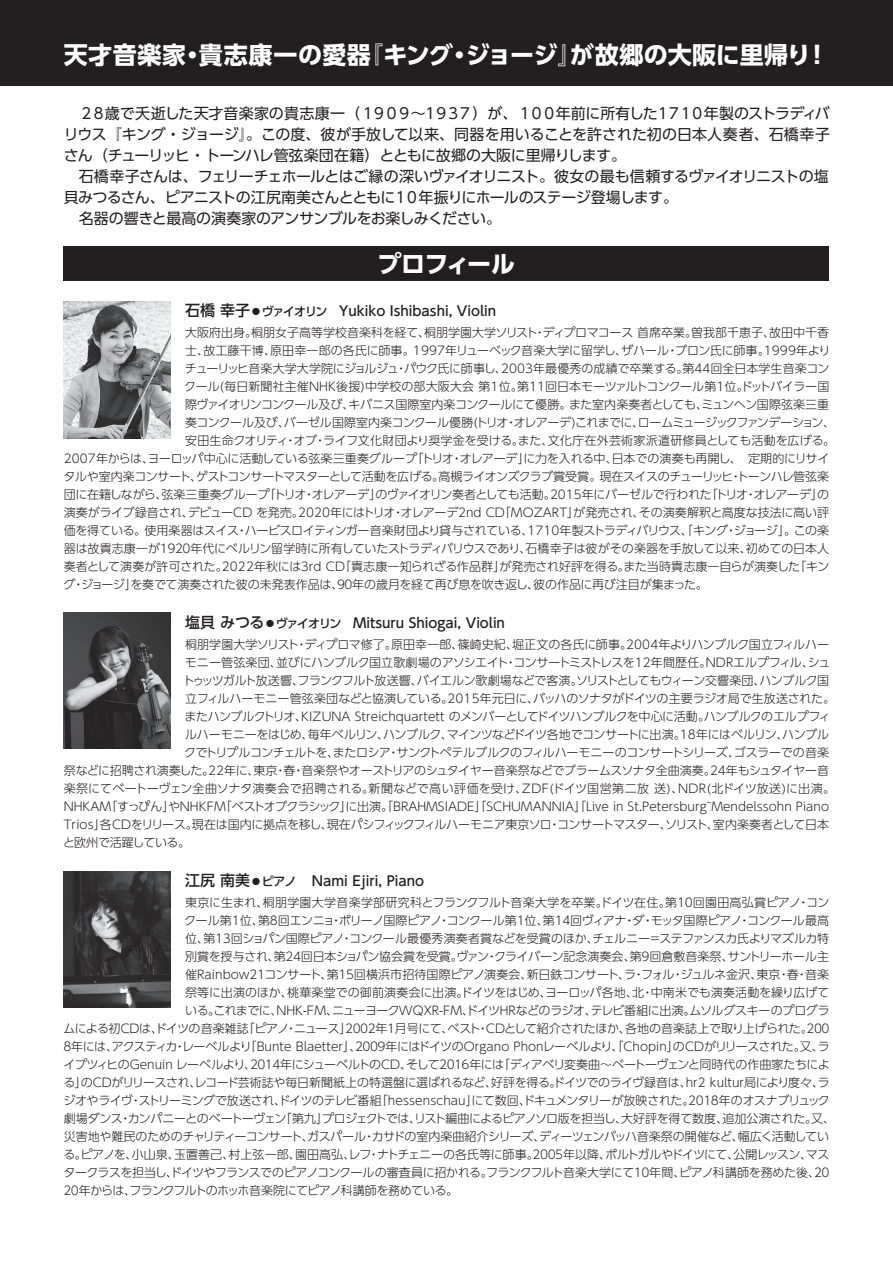
<style>
.page{position:relative;width:893px;height:1263px;background:#fff}
.page>*{position:absolute;margin:0;border:0;box-sizing:border-box;transform-origin:0 0}
.t1{font:700 24px "UD Shin Go Pro";letter-spacing:.005em;color:#fff}
.t2{font:15px/21px "UD Shin Go Pro";letter-spacing:-.04em;color:#231f20}
.t3{font:500 13.5px "UD Shin Go Pro";color:#231f20}
.t4{font:300 12px "UD Shin Go Pro";letter-spacing:-.02em;color:#231f20}
.t5{font:300 12px "UD Shin Go Pro";letter-spacing:-.05em;color:#231f20}
.t6{font:300 12px "UD Shin Go Pro";color:#231f20}
.t7{font:300 12px "UD Shin Go Pro";letter-spacing:-.04em;color:#231f20}
.t8{font:300 12px "UD Shin Go Pro";letter-spacing:.01em;color:#231f20}
.t9{font:300 12px "UD Shin Go Pro";letter-spacing:.005em;color:#231f20}
.t10{font:300 12px "UD Shin Go Pro";letter-spacing:-.045em;color:#231f20}
.t11{font:300 12px "UD Shin Go Pro";letter-spacing:.015em;color:#231f20}
.t12{font:300 12px "UD Shin Go Pro";letter-spacing:-.055em;color:#231f20}
.s1{font-size:15px}
.s2{font-size:12px}
</style>
<div class="page">
<div style="left:64px;top:247px;width:765px;height:34px;background:#231f20"></div>
<div style="left:0;top:0;width:893px;height:85px;background:#231f20"></div>
<img style="left:64px;top:302px;width:106px;height:136px">
<img style="left:64px;top:612px;width:106px;height:136px">
<img style="left:64px;top:872px;width:106px;height:136px">
<h1 class="t1" style="left:64px;top:35px;width:767px">天才音楽家・貴志康一の愛器『キング・ジョージ』が故郷の大阪に里帰り！</h1>
<p class="t2" style="left:64px;top:102px;width:768px">　２８歳で夭逝した天才音楽家の貴志康一（１９０９～１９３７）が、１００年前に所有した１７１０年製のストラディバリウス『キング・ジョージ』。この度、彼が手放して以来、同器を用いることを許された初の日本人奏者、石橋幸子さん（チューリッヒ・トーンハレ管弦楽団在籍）とともに故郷の大阪に里帰りします。<br>　石橋幸子さんは、フェリーチェホールとはご縁の深いヴァイオリニスト。彼女の最も信頼するヴァイオリニストの塩貝みつるさん、ピアニストの江尻南美さんとともに１０年振りにホールのステージ登場します。<br>　名器の響きと最高の演奏家のアンサンブルをお楽しみください。</p>
<h1 class="t1" style="left:377px;top:244px;width:139px">プロフィール</h1>
<p class="t3" style="left:185px;top:300px;width:313px"><span class="s1">石橋 幸子</span><span class="s2">●ヴァイオリン　</span>Yukiko Ishibashi, Violin</p>
<p class="t6" style="left:185px;top:323px;width:646px">大阪府出身。桐朋女子高等学校音楽科を経て、桐朋学園大学ソリスト・ディプロマコース 首席卒業。曽我部千恵子、故田中千香</p>
<p class="t8" style="left:185px;top:341px;width:647px">士、故工藤干博、原田幸一郎の各氏に師事。1997年リューベック音楽大学に留学し、ザハール・ブロン氏に師事。1999年より</p>
<p class="t6" style="left:185px;top:359px;width:646px">チューリッヒ音楽大学大学院にジョルジュ・パウク氏に師事し、2003年最優秀の成績で卒業する。第44回全日本学生音楽コン</p>
<p class="t8" style="left:184px;top:377px;width:646px">クール(毎日新聞社主催NHK後援)中学校の部大阪大会 第1位。第11回日本モーツァルトコンクール第1位。ドットバイラー国</p>
<p class="t4" style="left:185px;top:395px;width:646px">際ヴァイオリンコンクール及び、キバニス国際室内楽コンクールにて優勝。また室内楽奏者としても、ミュンヘン国際弦楽三重</p>
<p class="t5" style="left:185px;top:413px;width:651px">奏コンクール及び、バーゼル国際室内楽コンクール優勝(トリオ・オレアーデ)これまでに、ロームミュージックファンデーション、</p>
<p class="t9" style="left:185px;top:431px;width:652px">安田生命クオリティ・オブ・ライフ文化財団より奨学金を受ける。また、文化庁在外芸術家派遣研修員としても活動を広げる。</p>
<p class="t4" style="left:64px;top:449px;width:767px">2007年からは、ヨーロッパ中心に活動している弦楽三重奏グループ「トリオ・オレアーデ」に力を入れる中、日本での演奏も再開し、　定期的にリサイ</p>
<p class="t7" style="left:63px;top:467px;width:767px">タルや室内楽コンサート、ゲストコンサートマスターとして活動を広げる。高槻ライオンズクラブ賞受賞。現在スイスのチューリッヒ・トーンハレ管弦楽</p>
<p class="t4" style="left:64px;top:485px;width:767px">団に在籍しながら、弦楽三重奏グループ「トリオ・オレアーデ」のヴァイオリン奏者としても活動。2015年にバーゼルで行われた「トリオ・オレアーデ」の</p>
<p class="t9" style="left:64px;top:503px;width:767px">演奏がライブ録音され、デビューCD を発売。2020年にはトリオ・オレアーデ２nd CD「MOZART」が発売され、その演奏解釈と高度な技法に高い評</p>
<p class="t4" style="left:64px;top:521px;width:767px">価を得ている。使用楽器はスイス・ハービスロイティンガー音楽財団より貸与されている、1710年製ストラディバリウス、「キング・ジョージ」。この楽</p>
<p class="t4" style="left:64px;top:539px;width:767px">器は故貴志康一が１９２０年代にベルリン留学時に所有していたストラディバリウスであり、石橋幸子は彼がその楽器を手放して以来、初めての日本人</p>
<p class="t4" style="left:64px;top:557px;width:767px">奏者として演奏が許可された。2022年秋には３rd CD「貴志康一知られざる作品群」が発売され好評を得る。また当時貴志康一自らが演奏した「キン</p>
<p class="t4" style="left:64px;top:575px;width:646px">グ・ジョージ」を奏でて演奏された彼の未発表作品は、９０年の歳月を経て再び息を吹き返し、彼の作品に再び注目が集まった。</p>
<p class="t3" style="left:185px;top:612px;width:321px"><span class="s1">塩貝 みつる</span><span class="s2">●ヴァイオリン　</span>Mitsuru Shiogai, Violin</p>
<p class="t8" style="left:185px;top:635px;width:645px">桐朋学園大学ソリスト・ディプロマ修了。原田幸一郎、篠崎史紀、堀正文の各氏に師事。2004年よりハンブルク国立フィルハー</p>
<p class="t4" style="left:185px;top:653px;width:647px">モニー管弦楽団、並びにハンブルク国立歌劇場のアソシエイト・コンサートミストレスを12年間歴任。NDRエルプフィル、シュ</p>
<p class="t5" style="left:183px;top:671px;width:648px">トゥッツガルト放送響、フランクフルト放送響、バイエルン歌劇場などで客演。ソリストとしてもウィーン交響楽団、ハンブルク国</p>
<p class="t4" style="left:185px;top:689px;width:652px">立フィルハーモニー管弦楽団などと協演している。2015年元日に、バッハのソナタがドイツの主要ラジオ局で生放送された。</p>
<p class="t4" style="left:185px;top:707px;width:647px">またハンブルクトリオ、KIZUNA Streichquartett のメンバーとしてドイツハンブルクを中心に活動。ハンブルクのエルプフィ</p>
<p class="t4" style="left:185px;top:725px;width:646px">ルハーモニーをはじめ、毎年ベルリン、ハンブルク、マインツなどドイツ各地でコンサートに出演。18年にはベルリン、ハンブル</p>
<p class="t7" style="left:184px;top:743px;width:646px">クでトリプルコンチェルトを、またロシア・サンクトペテルブルクのフィルハーモニーのコンサートシリーズ、ゴスラーでの音楽</p>
<p class="t4" style="left:64px;top:761px;width:767px">祭などに招聘され演奏した。22年に、東京・春・音楽祭やオーストリアのシュタイヤー音楽祭などでブラームスソナタ全曲演奏。24年もシュタイヤー音</p>
<p class="t11" style="left:64px;top:779px;width:773px">楽祭にてベートーヴェン全曲ソナタ演奏会で招聘される。新聞などで高い評価を受け、ZDF(ドイツ国営第二放 送)、NDR(北ドイツ放送)に出演。</p>
<p class="t6" style="left:64px;top:797px;width:767px">NHKAM「すっぴん」やNHKFM「ベストオブクラシック」に出演。「BRAHMSIADE」「SCHUMANNIA」「Live in St.Petersburg̃Mendelssohn Piano</p>
<p class="t4" style="left:64px;top:815px;width:767px">Trios」各CDをリリース。現在は国内に拠点を移し、現在パシフィックフィルハーモニア東京ソロ・コンサートマスター、ソリスト、室内楽奏者として日本</p>
<p class="t4" style="left:63px;top:833px;width:128px">と欧州で活躍している。</p>
<p class="t3" style="left:185px;top:870px;width:241px"><span class="s1">江尻 南美</span><span class="s2">●ピアノ 　</span>Nami Ejiri, Piano</p>
<p class="t4" style="left:185px;top:893px;width:646px">東京に生まれ、桐朋学園大学音楽学部研究科とフランクフルト音楽大学を卒業。ドイツ在住。第１０回園田高弘賞ピアノ・コン</p>
<p class="t12" style="left:184px;top:911px;width:646px">クール第１位、第８回エンニョ・ポリーノ国際ピアノ・コンクール第１位、第１４回ヴィアナ・ダ・モッタ国際ピアノ・コンクール最高</p>
<p class="t4" style="left:185px;top:929px;width:646px">位、第１３回ショパン国際ピアノ・コンクール最優秀演奏者賞などを受賞のほか、チェルニー＝ステファンスカ氏よりマズルカ特</p>
<p class="t4" style="left:185px;top:947px;width:645px">別賞を授与され、第２４回日本ショパン協会賞を受賞。ヴァン・クライバーン記念演奏会、第９回倉敷音楽祭、サントリーホール主</p>
<p class="t4" style="left:185px;top:965px;width:645px">催Rainbow２１コンサート、第１５回横浜市招待国際ピアノ演奏会、新日鉄コンサート、ラ・フォル・ジュルネ金沢、東京・春・音楽</p>
<p class="t6" style="left:185px;top:983px;width:646px">祭等に出演のほか、桃華楽堂での御前演奏会に出演。ドイツをはじめ、ヨーロッパ各地、北・中南米でも演奏活動を繰り広げて</p>
<p class="t7" style="left:185px;top:1001px;width:646px">いる。これまでに、NHK-FM、ニューヨークWQXR-FM、ドイツＨＲなどのラジオ、テレビ番組に出演。ムソルグスキーのプログラ</p>
<p class="t5" style="left:63px;top:1019px;width:770px">ムによる初ＣＤは、ドイツの音楽雑誌「ピアノ・ニュース」２００２年１月号にて、ベスト・ＣＤとして紹介されたほか、各地の音楽誌上で取り上げられた。２００</p>
<p class="t4" style="left:62px;top:1037px;width:770px">８年には、アクスティカ・レーベルより「Bunte Blaetter」、２００９年にはドイツのOrgano Phonレーベルより、「Chopin」のCDがリリースされた。又、ラ</p>
<p class="t5" style="left:63px;top:1055px;width:768px">イプツィヒのGenuin レーベルより、２０１４年にシューベルトのCD、そして２０１６年には「ディアベリ変奏曲～ベートーヴェンと同時代の作曲家たちによ</p>
<p class="t4" style="left:63px;top:1073px;width:768px">る」のCDがリリースされ、レコード芸術誌や毎日新聞紙上の特選盤に選ばれるなど、好評を得る。ドイツでのライヴ録音は、hr2 kultur局により度々、ラ</p>
<p class="t4" style="left:63px;top:1091px;width:768px">ジオやライヴ・ストリーミングで放送され、ドイツのテレビ番組「hessenschau」にて数回、ドキュメンタリーが放映された。２０１８年のオスナブリュック</p>
<p class="t4" style="left:64px;top:1109px;width:773px">劇場ダンス・カンパニーとのベートーヴェン「第九」プロジェクトでは、リスト編曲によるピアノソロ版を担当し、大好評を得て数度、追加公演された。又、</p>
<p class="t4" style="left:64px;top:1127px;width:767px">災害地や難民のためのチャリティーコンサート、ガスパール・カサドの室内楽曲紹介シリーズ、ディーツェンバッハ音楽祭の開催など、幅広く活動してい</p>
<p class="t4" style="left:63px;top:1145px;width:768px">る。ピアノを、小山泉、玉置善己、村上弦一郎、園田高弘、レフ・ナトチェニーの各氏等に師事。２００５年以降、ポルトガルやドイツにて、公開レッスン、マス</p>
<p class="t10" style="left:63px;top:1163px;width:770px">タークラスを担当し、ドイツやフランスでのピアノコンクールの審査員に招かれる。フランクフルト音楽大学にて１０年間、ピアノ科講師を務めた後、２０</p>
<p class="t5" style="left:62px;top:1181px;width:398px">２０年からは、フランクフルトのホッホ音楽院にてピアノ科講師を務めている。</p>
</div>
